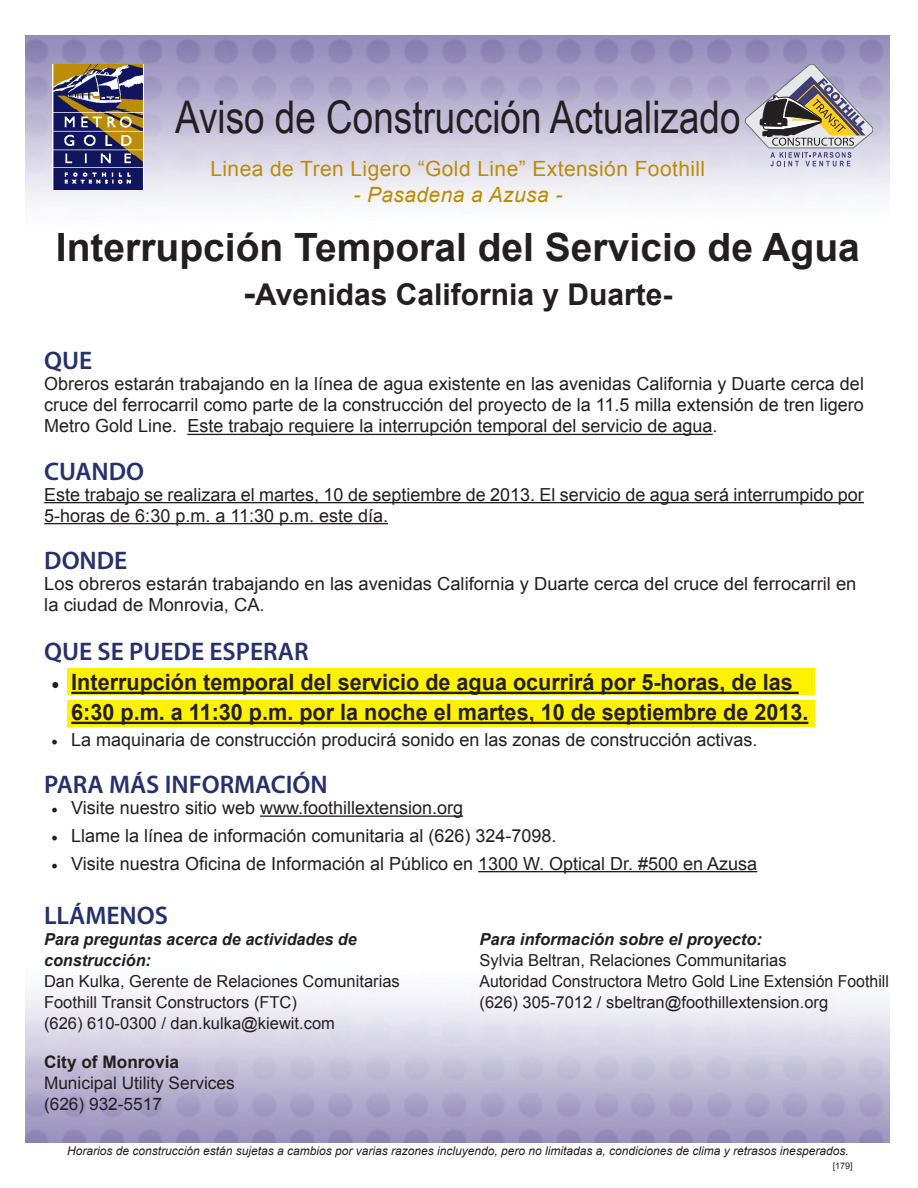
<style>
.page{position:relative;width:918px;height:1188px;background:#fff}
.page>*{position:absolute;margin:0;border:0;box-sizing:border-box;transform-origin:0 0}
.Heading{font:45px "Arial Narrow";color:#231f20}
.t1{font:700 39px "Arial";color:#231f20}
.t2{font:700 30px "Arial";color:#231f20}
.Subheading{font:600 25.5px "Myriad Pro";color:#25306c}
.t3{font:700 22.5px/30px "Arial";color:#231f20;scale:.96 1}
.t4{font:21px "Arial";letter-spacing:.02em;color:#bb8c07}
.t5{font:italic 21px "Arial";letter-spacing:.02em;color:#bb8c07}
.t6{font:18px/21px "Arial";color:#231f20}
.Subheading-2{font:17.25px/21px "Arial";color:#231f20}
.Subheading-3{font:16.5px/21px "Arial";color:#231f20}
.t7{font:italic 12px "Arial";color:#231f20}
.t8{font:9px "Arial";color:#231f20}
.s1{font-size:36px}
.s2{font-family:"Minion Pro"}
.s3{font-weight:700;font-style:italic}
.s4{font-weight:700}
</style>
<div class="page">
<div style="left:68px;top:668px;width:747px;height:27px;background:#fff101"></div>
<div style="left:68px;top:700px;width:747px;height:27px;background:#fff101"></div>
<img style="left:26px;top:36px;width:864px;height:166px">
<img style="left:53px;top:64px;width:91px;height:126px">
<hr style="left:187px;top:434px;width:526px;height:1px;background:#231f20">
<hr style="left:44px;top:502px;width:820px;height:1px;background:#231f20">
<hr style="left:44px;top:523px;width:344px;height:1px;background:#231f20">
<hr style="left:71px;top:692px;width:728px;height:2px;background:#231f20">
<hr style="left:71px;top:722px;width:737px;height:2px;background:#231f20">
<hr style="left:260px;top:815px;width:203px;height:2px;background:#231f20">
<hr style="left:478px;top:871px;width:279px;height:1px;background:#231f20">
<svg style="left:744px;top:64px;width:129px;height:102px;background:#a9a3aa"></svg>
<p class="Heading" style="left:175px;top:84px;width:567px">Aviso de Construcción Actualizado</p>
<p class="t4" style="left:210px;top:155px;width:496px">Linea de Tren Ligero “Gold Line” Extensión Foothill</p>
<p class="t5" style="left:353px;top:181px;width:211px">- Pasadena a Azusa -</p>
<p class="t1" style="left:56px;top:222px;width:805px">Interrupción Temporal del Servicio de Agua</p>
<p class="t2" style="left:243px;top:274px;width:431px"><span class="s1">-</span>Avenidas California y Duarte-</p>
<p class="Subheading" style="left:44px;top:345px;width:50px">QUE</p>
<p class="t6" style="left:44px;top:374px;width:821px;text-align:justify">Obreros estarán trabajando en la línea de agua existente en las avenidas California y Duarte cerca del cruce del ferrocarril como parte de la construcción del proyecto de la 11.5 milla extensión de tren ligero Metro Gold Line. Este trabajo requiere la interrupción temporal del servicio de agua.</p>
<p class="Subheading" style="left:44px;top:455px;width:101px">CUANDO</p>
<p class="t6" style="left:44px;top:484px;width:821px">Este trabajo se realizara el martes, 10 de septiembre de 2013. El servicio de agua será interrumpido por<br>5-horas de 6:30 p.m. a 11:30 p.m. este día.</p>
<p class="Subheading" style="left:44px;top:544px;width:85px">DONDE</p>
<p class="t6" style="left:44px;top:573px;width:814px">Los obreros estarán trabajando en las avenidas California y Duarte cerca del cruce del ferrocarril en la ciudad de Monrovia, CA.</p>
<p class="Subheading" style="left:44px;top:636px;width:266px">QUE SE PUEDE ESPERAR</p>
<p class="t3" style="left:71px;top:668px;width:769px;text-indent:-20px"><span class="s2">•</span> Interrupción temporal del servicio de agua ocurrirá por 5-horas, de las<br>6:30 p.m. a 11:30 p.m. por la noche el martes, 10 de septiembre de 2013.</p>
<p class="t6" style="left:51px;top:729px;width:708px"><span class="s2">•</span> La maquinaria de construcción producirá sonido en las zonas de construcción activas.</p>
<p class="Subheading" style="left:44px;top:768px;width:285px">PARA MÁS INFORMACIÓN</p>
<p class="t6" style="left:51px;top:798px;width:414px"><span class="s2">•</span> Visite nuestro sitio web www.foothillextension.org</p>
<p class="t6" style="left:51px;top:825px;width:507px"><span class="s2">•</span> Llame la línea de información comunitaria al (626) 324-7098.</p>
<p class="t6" style="left:51px;top:853px;width:708px"><span class="s2">•</span> Visite nuestra Oficina de Información al Público en 1300 W. Optical Dr. #500 en Azusa</p>
<p class="Subheading" style="left:44px;top:899px;width:126px">LLÁMENOS</p>
<p class="Subheading-3" style="left:44px;top:929px;width:357px"><span class="s3">Para preguntas acerca de actividades de construcción:<br></span>Dan Kulka, Gerente de Relaciones Comunitarias Foothill Transit Constructors (FTC)<br>(626) 610-0300 / dan.kulka@kiewit.com</p>
<p class="Subheading-2" style="left:44px;top:1052px;width:192px"><span class="s4">City of Monrovia<br></span>Municipal Utility Services</p>
<p class="Subheading-2" style="left:44px;top:1094px;width:119px">(626) 932-5517</p>
<p class="Subheading-3" style="left:480px;top:929px;width:411px"><span class="s3">Para información sobre el proyecto:<br></span>Sylvia Beltran, Relaciones Communitarias<br>Autoridad Constructora Metro Gold Line Extensión Foothill (626) 305-7012 / sbeltran@foothillextension.org</p>
<p class="t7" style="left:67px;top:1143px;width:783px">Horarios de construcción están sujetas a cambios por varias razones incluyendo, pero no limitadas a, condiciones de clima y retrasos inesperados.</p>
<p class="t8" style="left:833px;top:1160px;width:22px">[179]</p>
</div>
